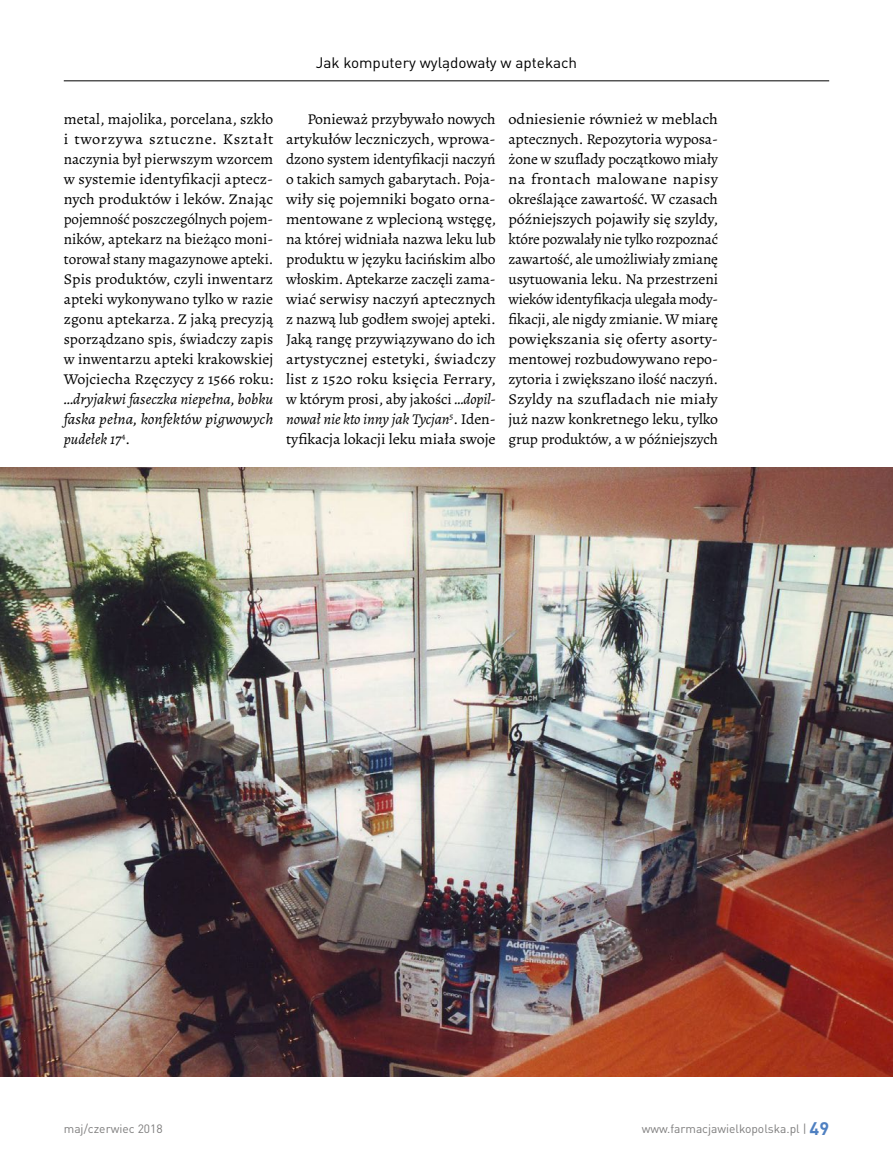
<style>
.page{position:relative;width:893px;height:1170px;background:#fff}
.page>*{position:absolute;margin:0;border:0;box-sizing:border-box;transform-origin:0 0}
.tekst_glowny{font:15px/20px "Alegreya";letter-spacing:-.01em;color:#000;text-align:justify;scale:1.09 1}
.tekst_glowny-2{font:15px/20px "Alegreya";letter-spacing:-.01em;color:#000;text-align:justify;scale:1.05 1}
.Inicjał{font:15px/20px "Alegreya";color:#000;text-align:justify;scale:1.04 1}
.wywiad_pytanie{font:15px "DIN Pro";color:#000}
.t1{font:12px "DIN Pro";color:#7e7d7d}
.s1{font-style:italic}
.s2{font-weight:700;font-size:18px;color:#4f80c1}
</style>
<div class="page">
<img style="left:0;top:468px;width:893px;height:608px">
<hr style="left:64px;top:80px;width:765px;height:1px;background:#000">
<p class="wywiad_pytanie" style="left:316px;top:51px;width:263px">Jak komputery wylądowały w aptekach</p>
<p class="Inicjał" style="left:64px;top:109px;width:203px">metal, majolika, porcelana, szkło i tworzywa sztuczne. Kształt naczynia był pierwszym wzorcem w systemie identyfikacji aptecz&shy;nych produktów i leków. Znając pojemność poszczególnych pojem&shy;ników, aptekarz na bieżąco moni&shy;torował stany magazynowe apteki.<br>Spis produktów, czyli inwentarz apteki wykonywano tylko w razie zgonu aptekarza. Z jaką precyzją sporządzano spis, świadczy zapis w inwentarzu apteki krakowskiej Wojciecha Rzęczycy z 1566 roku: <span class="s1">…dryjakwi faseczka niepełna, bobku faska pełna, konfektów pigwowych pudełek 17</span><sup>4</sup>.</p>
<p class="tekst_glowny-2" style="left:286px;top:109px;width:201px;text-indent:21px">Ponieważ przybywało nowych artykułów leczniczych, wprowa&shy;dzono system identyfikacji naczyń o takich samych gabarytach. Poja&shy;wiły się pojemniki bogato orna&shy;mentowane z wplecioną wstęgę, na której widniała nazwa leku lub produktu w języku łacińskim albo włoskim. Aptekarze zaczęli zama&shy;wiać serwisy naczyń aptecznych z nazwą lub godłem swojej apteki.<br>Jaką rangę przywiązywano do ich artystycznej estetyki, świadczy list z 1520 roku księcia Ferrary, w którym prosi, aby jakości <span class="s1">…dopil&shy;nował nie kto inny jak Tycjan</span><sup>5</sup>. Iden&shy;tyfikacja lokacji leku miała swoje</p>
<p class="tekst_glowny" style="left:508px;top:109px;width:194px">odniesienie również w meblach aptecznych. Repozytoria wyposa&shy;żone w szuflady początkowo miały na frontach malowane napisy określające zawartość. W czasach późniejszych pojawiły się szyldy, które pozwalały nie tylko rozpoznać zawartość, ale umożliwiały zmianę usytuowania leku. Na przestrzeni wieków identyfikacja ulegała mody&shy;fikacji, ale nigdy zmianie. W miarę powiększania się oferty asorty&shy;mentowej rozbudowywano repo&shy;zytoria i zwiększano ilość naczyń.<br>Szyldy na szufladach nie miały już nazw konkretnego leku, tylko grup produktów, a w późniejszych</p>
<p class="t1" style="left:64px;top:1118px;width:100px">maj/czerwiec 2018</p>
<p class="t1" style="left:642px;top:1118px;width:189px">www.farmacjawielkopolska.pl | <span class="s2">49</span></p>
</div>
